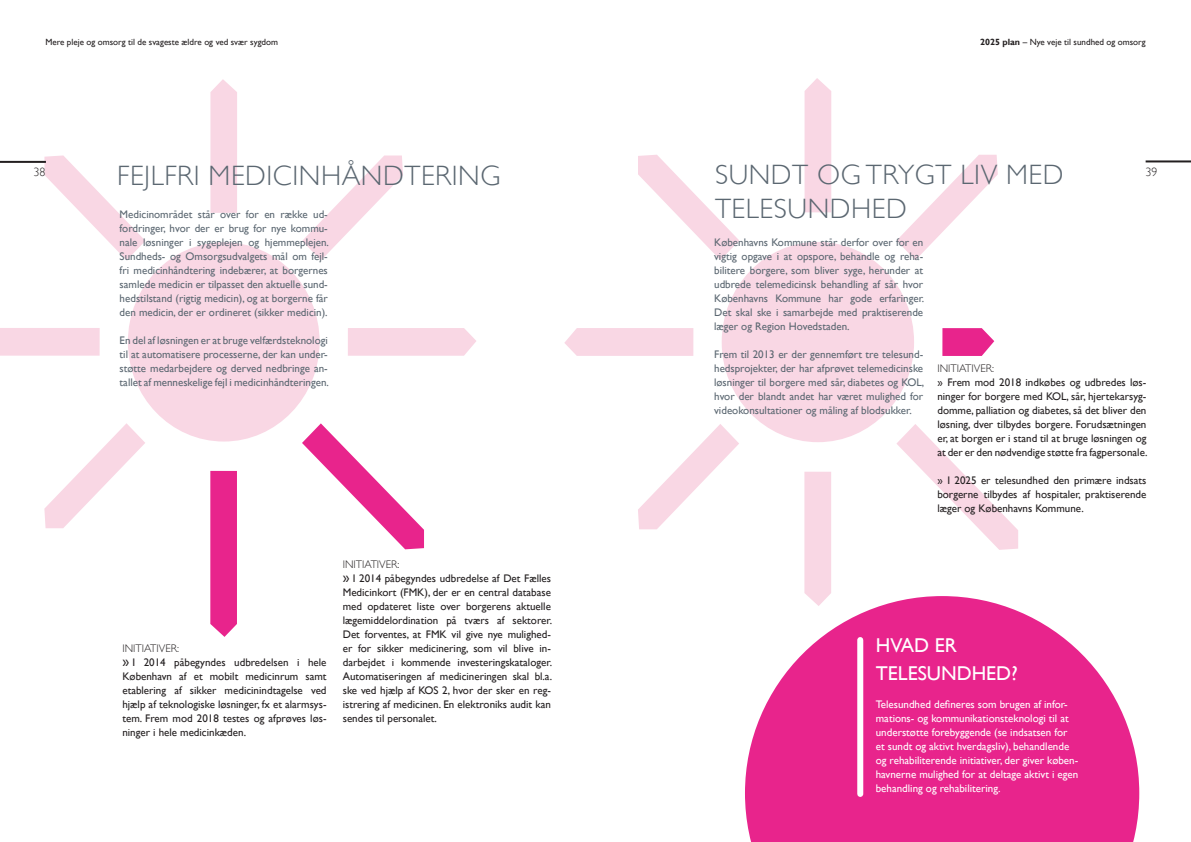
<style>
.page{position:relative;width:1191px;height:842px;background:#fff}
.page>*{position:absolute;margin:0;border:0;box-sizing:border-box;transform-origin:0 0}
.t1{font:300 28px/33.6px "Gill Sans";letter-spacing:.02em;color:#5b6771}
.t2{font:20px/28px "Gill Sans";color:#fff}
.t3{font:300 12px "Gill Sans";color:#231f20}
.t4{font:11px/14px "Gill Sans";color:#231f20;text-align:justify}
.t5{font:11px/14px "Gill Sans";color:#5b6771;text-align:justify}
.t6{font:11px/14px "Gill Sans";color:#fff}
.t7{font:300 11px "Gill Sans";color:#231f20}
.t8{font:9px "Gill Sans";color:#231f20}
.s1{font-weight:300}
.s2{font-size:14px}
.s3{font-weight:700}
</style>
<div class="page">
<svg style="left:745px;top:596px;width:394px;height:246px;fill:#e8248c"></svg>
<div style="left:128px;top:242px;width:191px;height:199px;background:#f9d7e4;border-radius:50%"></div>
<svg style="left:44px;top:155px;width:101px;height:105px"></svg>
<div style="left:0;top:328px;width:100px;height:28px;background:#f9d7e4"></div>
<svg style="left:210px;top:79px;width:27px;height:134px;background:#f9d9e5"></svg>
<svg style="left:302px;top:155px;width:101px;height:105px"></svg>
<svg style="left:348px;top:328px;width:128px;height:28px;background:#f9d9e5"></svg>
<svg style="left:302px;top:423px;width:122px;height:126px"></svg>
<svg style="left:210px;top:471px;width:27px;height:166px;background:#e92f91"></svg>
<svg style="left:44px;top:423px;width:101px;height:105px"></svg>
<div style="left:721px;top:242px;width:193px;height:200px;background:#f9d7e4;border-radius:50%"></div>
<svg style="left:638px;top:155px;width:101px;height:105px"></svg>
<div style="left:564px;top:328px;width:129px;height:28px;background:#f9d7e4"></div>
<svg style="left:804px;top:78px;width:27px;height:134px;background:#f9d9e5"></svg>
<svg style="left:897px;top:155px;width:100px;height:105px"></svg>
<svg style="left:942px;top:328px;width:52px;height:28px"></svg>
<svg style="left:896px;top:424px;width:122px;height:126px"></svg>
<svg style="left:804px;top:472px;width:27px;height:134px;background:#f9d9e5"></svg>
<svg style="left:638px;top:424px;width:101px;height:105px"></svg>
<div style="left:857px;top:640px;width:6px;height:154px;background:#fff"></div>
<hr style="left:1145px;top:160px;width:46px;height:2px;background:#231f20">
<hr style="left:0;top:161px;width:46px;height:2px;background:#231f20">
<p class="t8" style="left:45px;top:38px;width:234px">mere pleje og omsorg til de svageste ældre og ved svær sygdom</p>
<p class="t3" style="left:33px;top:167px;width:13px">38</p>
<h1 class="t1" style="left:117px;top:161px;width:385px">FEJLFRI MEDICINHÅNDTERING</h1>
<p class="t5" style="left:120px;top:208px;width:211px">medicinområdet står over for en række ud&shy;fordringer, hvor der er brug for nye kommu&shy;nale løsninger i sygeplejen og hjemmeplejen. sundheds- og omsorgsudvalgets mål om fejl&shy;fri medicinhåndtering indebærer, at borgernes samlede medicin er tilpasset den aktuelle sund&shy;hedstilstand (rigtig medicin), og at borgerne får den medicin, der er ordineret (sikker medicin).</p>
<p class="t5" style="left:120px;top:334px;width:211px">en del af løsningen er at bruge velfærdsteknologi til at automatisere processerne, der kan under&shy;støtte medarbejdere og derved nedbringe an&shy;tallet af menneskelige fejl i medicinhåndteringen.</p>
<p class="t4" style="left:122px;top:642px;width:206px;text-align:left"><span class="s1">INITIATIVER:<br></span><span class="s2">»</span> i 2014 påbegyndes udbredelsen i hele københavn af et mobilt medicinrum samt etablering af sikker medicinindtagelse ved hjælp af teknologiske løsninger, fx et alarmsys&shy;tem. frem mod 2018 testes og afprøves løs&shy;ninger i hele medicinkæden.</p>
<p class="t4" style="left:343px;top:558px;width:211px;text-align:left"><span class="s1">INITIATIVER:<br></span><span class="s2">»</span> i 2014 påbegyndes udbredelse af det fælles medicinkort (fmk), der er en central database med opdateret liste over borgerens aktuelle lægemiddelordination på tværs af sektorer. det forventes, at fmk vil give nye mulighed&shy;er for sikker medicinering, som vil blive in&shy;darbejdet i kommende investeringskataloger. automatiseringen af medicineringen skal bl.a. ske ved hjælp af kos 2, hvor der sker en reg&shy;istrering af medicinen. en elektroniks audit kan sendes til personalet.</p>
<p class="t8" style="left:980px;top:38px;width:167px"><span class="s3">2025 plan</span> – nye veje til sundhed og omsorg</p>
<h1 class="t1" style="left:715px;top:160px;width:350px">SUNDT OG TRYGT LIV MED<br>TELESUNDHED</h1>
<p class="t3" style="left:1145px;top:167px;width:13px">39</p>
<p class="t5" style="left:714px;top:236px;width:212px">københavns kommune står derfor over for en vigtig opgave i at opspore, behandle og reha&shy;bilitere borgere, som bliver syge, herunder at udbrede telemedicinsk behandling af sår hvor københavns kommune har gode erfaringer. det skal ske i samarbejde med praktiserende læger og region hovedstaden.</p>
<p class="t5" style="left:714px;top:348px;width:212px">frem til 2013 er der gennemført tre telesund&shy;hedsprojekter, der har afprøvet telemedicinske løsninger til borgere med sår, diabetes og kol, hvor der blandt andet har været mulighed for videokonsultationer og måling af blodsukker.</p>
<p class="t7" style="left:937px;top:364px;width:58px">INITIATIVER:</p>
<p class="t4" style="left:937px;top:376px;width:212px">» frem mod 2018 indkøbes og udbredes løs&shy;ninger for borgere med kol, sår, hjertekarsyg&shy;domme, palliation og diabetes, så det bliver den løsning, dver tilbydes borgere. forudsætningen er, at borgen er i stand til at bruge løsningen og at der er den nødvendige støtte fra fagpersonale.</p>
<p class="t4" style="left:937px;top:474px;width:210px">» i 2025 er telesundhed den primære indsats borgerne tilbydes af hospitaler, praktiserende læger og københavns kommune.</p>
<h2 class="t2" style="left:875px;top:633px;width:144px">hvad er telesundhed?</h2>
<p class="t6" style="left:875px;top:697px;width:204px">Telesundhed defineres som brugen af infor&shy;mations- og kommunikationsteknologi til at understøtte forebyggende (se indsatsen for et sundt og aktivt hverdagsliv), behandlende og rehabiliterende initiativer, der giver køben&shy;havnerne mulighed for at deltage aktivt i egen behandling og rehabilitering.</p>
</div>
